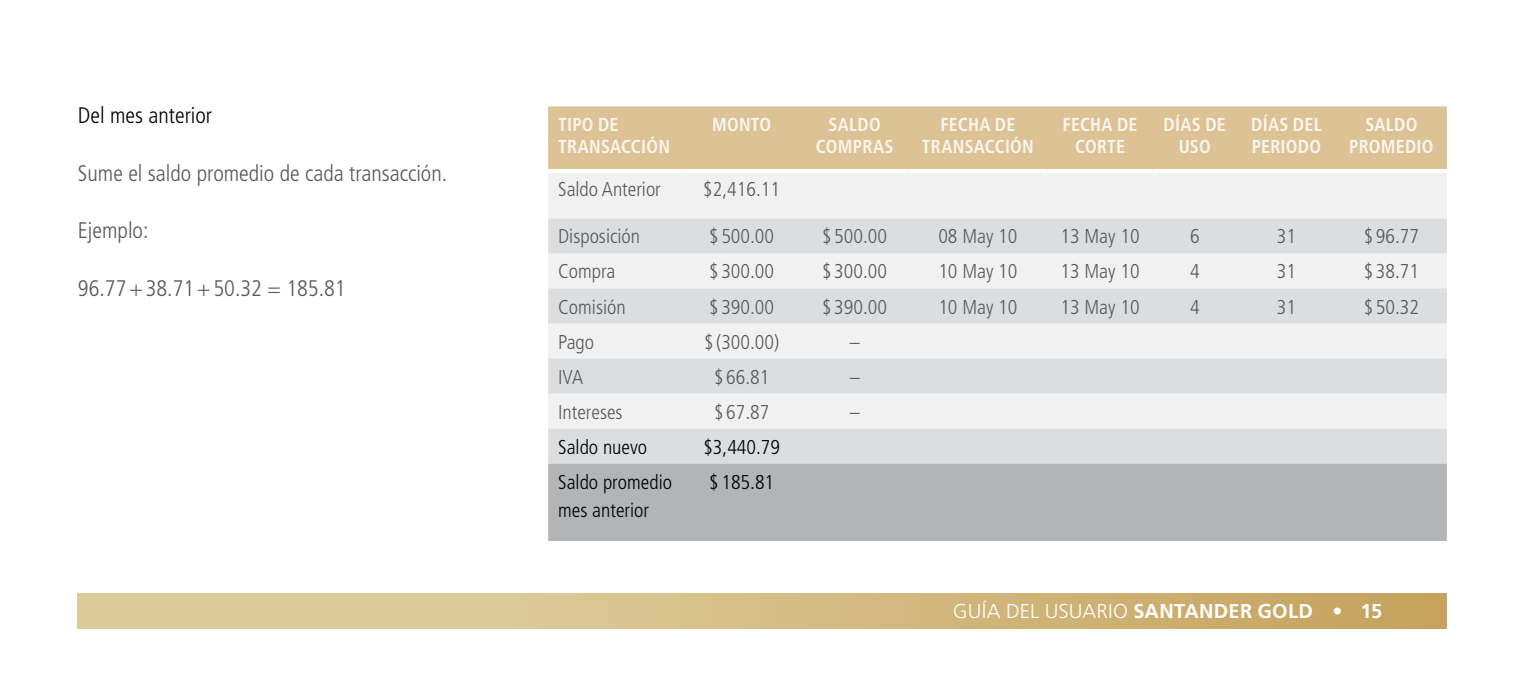
<style>
.page{position:relative;width:1524px;height:674px;background:#fff}
.page>*{position:absolute;margin:0;border:0;box-sizing:border-box;transform-origin:0 0}
.t1{font:300 condensed 22.5px "Frutiger";color:#58595b}
.t2{font:300 condensed 22.5px "Frutiger";color:#000}
.t3{font:300 condensed 20px "Frutiger";color:#58595b}
.t4{font:300 condensed 20px/28.8px "Frutiger";color:#000}
.t5{font:700 20px "Frutiger";letter-spacing:.015em;color:#fff}
.t6{font:700 condensed 18.75px/22.5px "Frutiger";letter-spacing:.015em;color:#faf6f0;text-align:center;scale:.96 1}
.s1{font-weight:300}
.s2{font-weight:900}
</style>
<div class="page">
<div style="left:78px;top:593px;width:1368px;height:35px;background:linear-gradient(to right,#e1d3a5,#c7a563)"></div>
<div style="left:548px;top:106px;width:898px;height:63px;background:#dcc294"></div>
<div style="left:548px;top:173px;width:898px;height:45px;background:#f1f1f2"></div>
<svg style="left:548px;top:218px;width:898px;height:245px;fill:#dcddde"></svg>
<div style="left:548px;top:463px;width:898px;height:77px;background:#b2b4b6"></div>
<p class="t2" style="left:78px;top:103px;width:136px">Del mes anterior</p>
<p class="t1" style="left:78px;top:160px;width:371px">Sume el saldo promedio de cada transacción.</p>
<p class="t1" style="left:78px;top:218px;width:72px">Ejemplo:</p>
<p class="t1" style="left:78px;top:275px;width:269px">96.77+38.71+50.32 = 185.81</p>
<p class="t6" style="left:558px;top:113px;width:118px;text-align:left">TIPO DE<br>TRANSACCIÓN</p>
<p class="t6" style="left:712px;top:113px;width:63px">MONTO</p>
<p class="t6" style="left:816px;top:113px;width:82px">SALDO<br>COMPRAS</p>
<p class="t6" style="left:922px;top:113px;width:118px">FECHA DE<br>TRANSACCIÓN</p>
<p class="t6" style="left:1062px;top:113px;width:80px">FECHA DE<br>CORTE</p>
<p class="t6" style="left:1163px;top:113px;width:66px">DÍAS DE<br>USO</p>
<p class="t6" style="left:1251px;top:113px;width:75px;text-align:left">DÍAS DEL<br>PERIODO</p>
<p class="t6" style="left:1349px;top:113px;width:89px">SALDO<br>PROMEDIO</p>
<p class="t3" style="left:558px;top:177px;width:104px">Saldo Anterior</p>
<p class="t3" style="left:703px;top:177px;width:78px">$2,416.11</p>
<p class="t3" style="left:558px;top:225px;width:83px">Disposición</p>
<p class="t3" style="left:709px;top:225px;width:66px">$ 500.00</p>
<p class="t3" style="left:822px;top:225px;width:66px">$ 500.00</p>
<p class="t3" style="left:938px;top:225px;width:81px">08 May 10</p>
<p class="t3" style="left:1060px;top:225px;width:81px">13 May 10</p>
<p class="t3" style="left:1190px;top:225px;width:11px">6</p>
<p class="t3" style="left:1277px;top:225px;width:21px">31</p>
<p class="t3" style="left:1363px;top:225px;width:57px">$ 96.77</p>
<p class="t3" style="left:558px;top:260px;width:59px">Compra</p>
<p class="t3" style="left:709px;top:260px;width:66px">$ 300.00</p>
<p class="t3" style="left:822px;top:260px;width:66px">$ 300.00</p>
<p class="t3" style="left:938px;top:260px;width:81px">10 May 10</p>
<p class="t3" style="left:1060px;top:260px;width:81px">13 May 10</p>
<p class="t3" style="left:1190px;top:260px;width:11px">4</p>
<p class="t3" style="left:1277px;top:260px;width:21px">31</p>
<p class="t3" style="left:1363px;top:260px;width:57px">$ 38.71</p>
<p class="t3" style="left:558px;top:295px;width:69px">Comisión</p>
<p class="t3" style="left:709px;top:295px;width:66px">$ 390.00</p>
<p class="t3" style="left:822px;top:295px;width:66px">$ 390.00</p>
<p class="t3" style="left:938px;top:295px;width:81px">10 May 10</p>
<p class="t3" style="left:1060px;top:295px;width:81px">13 May 10</p>
<p class="t3" style="left:1190px;top:295px;width:11px">4</p>
<p class="t3" style="left:1277px;top:295px;width:21px">31</p>
<p class="t3" style="left:1363px;top:295px;width:57px">$ 50.32</p>
<p class="t3" style="left:558px;top:330px;width:37px">Pago</p>
<p class="t3" style="left:704px;top:330px;width:77px">$ (300.00)</p>
<p class="t3" style="left:849px;top:330px;width:11px">–</p>
<p class="t3" style="left:558px;top:365px;width:27px">IVA</p>
<p class="t3" style="left:714px;top:365px;width:57px">$ 66.81</p>
<p class="t3" style="left:849px;top:365px;width:11px">–</p>
<p class="t3" style="left:558px;top:400px;width:66px">Intereses</p>
<p class="t3" style="left:714px;top:400px;width:57px">$ 67.87</p>
<p class="t3" style="left:850px;top:400px;width:11px">–</p>
<p class="t4" style="left:558px;top:432px;width:90px">Saldo nuevo</p>
<p class="t4" style="left:703px;top:432px;width:78px">$3,440.79</p>
<p class="t4" style="left:558px;top:467px;width:115px">Saldo promedio mes anterior</p>
<p class="t4" style="left:709px;top:467px;width:66px">$ 185.81</p>
<p class="t5" style="left:953px;top:599px;width:431px"><span class="s1">GUÍA DEL USUARIO</span> SANTANDER GOLD <span class="s2">•</span> 15</p>
</div>
